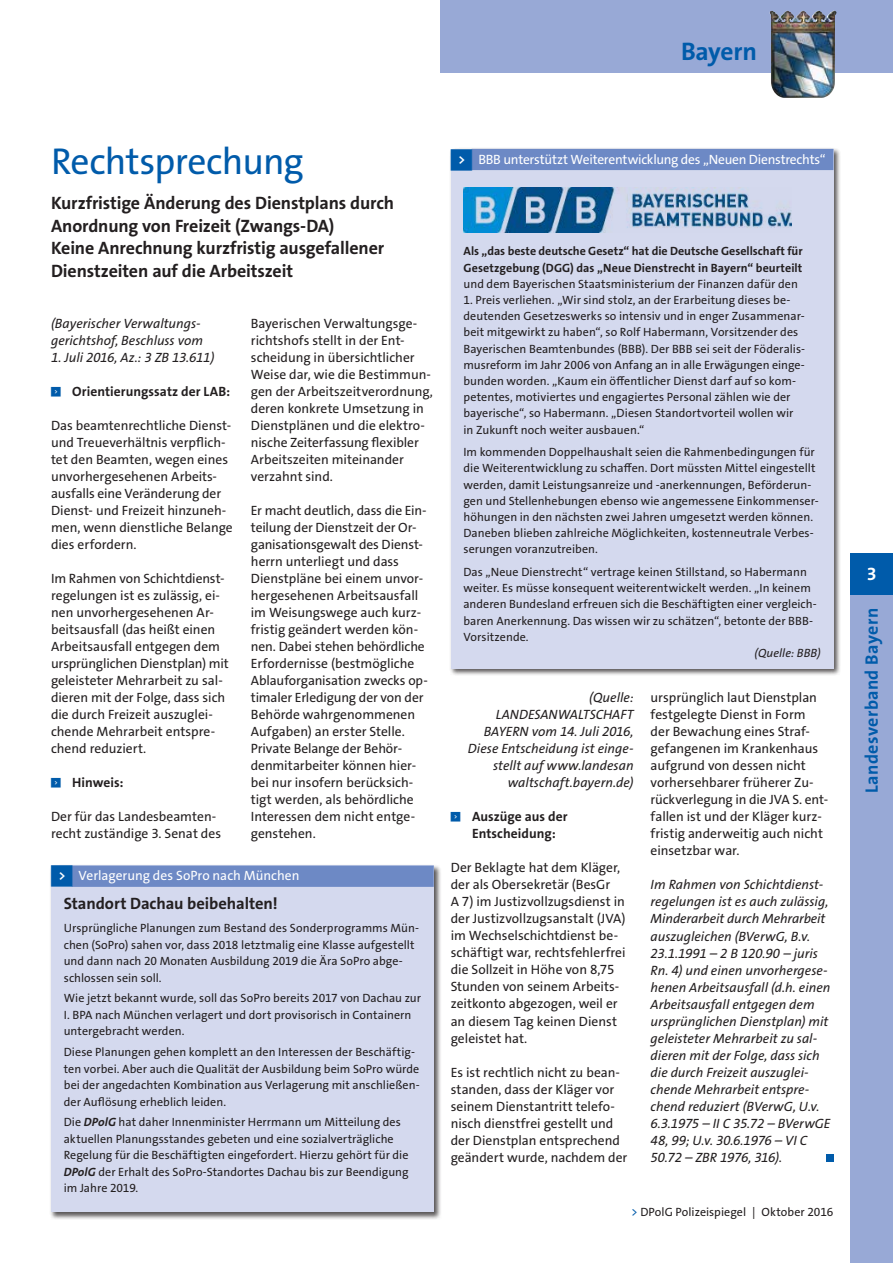
<style>
.page{position:relative;width:893px;height:1263px;background:#fff}
.page>*{position:absolute;margin:0;border:0;box-sizing:border-box;transform-origin:0 0}
.t1{font:37.5px "The Sans Os F";letter-spacing:-.02em;color:#005baa}
.t2{font:700 25.5px "The Sans Os F";letter-spacing:-.01em;color:#005baa}
.t3{font:700 18px/22.5px "The Sans Os F";letter-spacing:-.01em;color:#231f20}
.t4{font:700 18px "The Sans Os F";letter-spacing:.02em;color:#005baa}
.t5{font:700 18px "The Sans Os F";color:#fff}
.t6{font:700 16.5px "The Sans Os F";letter-spacing:-.005em;color:#231f20}
.t7{font:13.5px/17px "The Sans Os F";letter-spacing:-.005em;color:#231f20}
.t8{font:italic 13.5px/17px "The Sans Os F";color:#231f20}
.t9{font:13.5px "The Sans Os F";letter-spacing:-.015em;color:#fff}
.t10{font:700 13.5px/16.5px "The Sans Os F";letter-spacing:.005em;color:#231f20}
.t11{font:12px/16.2px "The Sans Os F";letter-spacing:.005em;color:#231f20}
.t12{font:700 12px/16.2px "The Sans Os F";letter-spacing:.005em;color:#231f20}
.t13{font:italic 12px "The Sans Os F";letter-spacing:.01em;color:#231f20}
.s1{font-family:"Top Numbers";color:#005baa}
.s2{font-weight:700;font-style:italic}
.s3{color:#005baa}
</style>
<div class="page">
<div style="left:449px;top:147px;width:392px;height:529px;background:#231f20;opacity:.75"></div>
<div style="left:451px;top:149px;width:382px;height:519px;background:#d4d9ee"></div>
<div style="left:472px;top:149px;width:361px;height:21px;background:#6d89c5"></div>
<div style="left:455px;top:151px;width:13px;height:17px;background:#fff"></div>
<img style="left:463px;top:187px;width:328px;height:46px">
<div style="left:826px;top:1154px;width:7px;height:7px;background:#005baa"></div>
<div style="left:49px;top:864px;width:392px;height:356px;background:#231f20;opacity:.75"></div>
<div style="left:51px;top:865px;width:383px;height:347px;background:#d4d9ee"></div>
<div style="left:72px;top:865px;width:362px;height:22px;background:#6d89c5"></div>
<div style="left:55px;top:868px;width:13px;height:17px;background:#fff"></div>
<div style="left:850px;top:553px;width:43px;height:42px;background:#005baa"></div>
<div style="left:850px;top:595px;width:43px;height:668px;background:#98a9d6"></div>
<div style="left:440px;top:0;width:453px;height:72px;background:#98a9d6"></div>
<img style="left:778px;top:11px;width:54px;height:11px">
<h2 class="t2" style="left:681px;top:35px;width:77px">Bayern</h2>
<h1 class="t1" style="left:51px;top:137px;width:254px">Rechtsprechung</h1>
<h3 class="t3" style="left:51px;top:192px;width:345px">Kurzfristige Änderung des Dienstplans durch Anordnung von Freizeit (Zwangs-DA)<br>Keine Anrechnung kurzfristig ausgefallener Dienstzeiten auf die Arbeitszeit</h3>
<p class="t8" style="left:51px;top:315px;width:154px">(Bayerischer Verwaltungs&shy;gerichtshof, Beschluss vom</p>
<p class="t8" style="left:51px;top:349px;width:165px">1. Juli 2016, Az.: 3 ZB 13.611)</p>
<p class="t10" style="left:51px;top:383px;width:181px"><sup>&lt;</sup> Orientierungssatz der LAB:</p>
<p class="t7" style="left:51px;top:417px;width:183px">Das beamtenrechtliche Dienst&shy;und Treueverhältnis verpflich&shy;tet den Beamten, wegen eines unvorhergesehenen Arbeits&shy;ausfalls eine Veränderung der<br>Dienst- und Freizeit hinzuneh&shy;men, wenn dienstliche Belange dies erfordern.</p>
<p class="t7" style="left:51px;top:570px;width:179px">Im Rahmen von Schichtdienst&shy;regelungen ist es zulässig, ei&shy;nen unvorhergesehenen Ar&shy;beitsausfall (das heißt einen<br>Arbeitsausfall entgegen dem ursprünglichen Dienstplan) mit geleisteter Mehrarbeit zu sal&shy;dieren mit der Folge, dass sich die durch Freizeit auszuglei&shy;chende Mehrarbeit entspre&shy;chend reduziert.</p>
<p class="t10" style="left:51px;top:775px;width:74px"><sup>&lt;</sup> Hinweis:</p>
<p class="t7" style="left:51px;top:808px;width:172px">Der für das Landesbeamten&shy;recht zuständige 3. Senat des</p>
<p class="t7" style="left:251px;top:315px;width:184px">Bayerischen Verwaltungsge&shy;richtshofs stellt in der Ent&shy;scheidung in übersichtlicher<br>Weise dar, wie die Bestimmun&shy;gen der Arbeitszeitverordnung, deren konkrete Umsetzung in<br>Dienstplänen und die elektro&shy;nische Zeiterfassung flexibler<br>Arbeitszeiten miteinander verzahnt sind.</p>
<p class="t7" style="left:251px;top:502px;width:178px">Er macht deutlich, dass die Ein&shy;teilung der Dienstzeit der Or&shy;ganisationsgewalt des Dienst&shy;herrn unterliegt und dass<br>Dienstpläne bei einem unvor&shy;hergesehenen Arbeitsausfall im Weisungswege auch kurz&shy;fristig geändert werden kön&shy;nen. Dabei stehen behördliche<br>Erfordernisse (bestmögliche<br>Ablauforganisation zwecks op&shy;timaler Erledigung der von der<br>Behörde wahrgenommenen<br>Aufgaben) an erster Stelle.<br>Private Belange der Behör&shy;denmitarbeiter können hier&shy;bei nur insofern berücksich&shy;tigt werden, als behördliche<br>Interessen dem nicht entge&shy;genstehen.</p>
<p class="t9" style="left:51px;top:867px;width:250px"><span class="s1">&lt;</span> Verlagerung des SoPro nach München</p>
<p class="t6" style="left:64px;top:893px;width:216px">Standort Dachau beibehalten!</p>
<p class="t11" style="left:64px;top:920px;width:357px">Ursprüngliche Planungen zum Bestand des Sonderprogramms Mün&shy;chen (SoPro) sahen vor, dass 2018 letztmalig eine Klasse aufgestellt und dann nach 20 Monaten Ausbildung 2019 die Ära SoPro abge&shy;schlossen sein soll.</p>
<p class="t11" style="left:64px;top:990px;width:359px">Wie jetzt bekannt wurde, soll das SoPro bereits 2017 von Dachau zur<br>I. BPA nach München verlagert und dort provisorisch in Containern untergebracht werden.</p>
<p class="t11" style="left:64px;top:1044px;width:357px">Diese Planungen gehen komplett an den Interessen der Beschäftig&shy;ten vorbei. Aber auch die Qualität der Ausbildung beim SoPro würde bei der angedachten Kombination aus Verlagerung mit anschließen&shy;der Auflösung erheblich leiden.</p>
<p class="t11" style="left:64px;top:1114px;width:346px">Die <span class="s2">DPolG</span> hat daher Innenminister Herrmann um Mitteilung des aktuellen Planungsstandes gebeten und eine sozialverträgliche Regelung für die Beschäftigten eingefordert. Hierzu gehört für die <span class="s2">DPolG</span> der Erhalt des SoPro-Standortes Dachau bis zur Beendigung im Jahre 2019.</p>
<p class="t9" style="left:451px;top:150px;width:376px"><span class="s1">&lt;</span> BBB unterstützt Weiterentwicklung des „Neuen Dienstrechts“</p>
<p class="t12" style="left:463px;top:243px;width:341px">Als „das beste deutsche Gesetz“ hat die Deutsche Gesellschaft für<br>Gesetzgebung (DGG) das „Neue Dienstrecht in Bayern“ beurteilt</p>
<p class="t11" style="left:463px;top:276px;width:336px">und dem Bayerischen Staatsministerium der Finanzen dafür den</p>
<p class="t11" style="left:463px;top:292px;width:343px">1. Preis verliehen. „Wir sind stolz, an der Erarbeitung dieses be&shy;deutenden Gesetzeswerks so intensiv und in enger Zusammenar&shy;beit mitgewirkt zu haben“, so Rolf Habermann, Vorsitzender des Bayerischen Beamtenbundes (BBB). Der BBB sei seit der Föderalis&shy;musreform im Jahr 2006 von Anfang an in alle Erwägungen einge&shy;bunden worden. „Kaum ein öffentlicher Dienst darf auf so kom&shy;petentes, motiviertes und engagiertes Personal zählen wie der bayerische“, so Habermann. „Diesen Standortvorteil wollen wir in Zukunft noch weiter ausbauen.“</p>
<p class="t11" style="left:463px;top:444px;width:357px">Im kommenden Doppelhaushalt seien die Rahmenbedingungen für die Weiterentwicklung zu schaffen. Dort müssten Mittel eingestellt werden, damit Leistungsanreize und -anerkennungen, Beförderun&shy;gen und Stellenhebungen ebenso wie angemessene Einkommenser&shy;höhungen in den nächsten zwei Jahren umgesetzt werden können.<br>Daneben blieben zahlreiche Möglichkeiten, kostenneutrale Verbes&shy;serungen voranzutreiben.</p>
<p class="t11" style="left:463px;top:564px;width:355px">Das „Neue Dienstrecht“ vertrage keinen Stillstand, so Habermann weiter. Es müsse konsequent weiterentwickelt werden. „In keinem anderen Bundesland erfreuen sich die Beschäftigten einer vergleich&shy;baren Anerkennung. Das wissen wir zu schätzen“, betonte der BBB-Vorsitzende.</p>
<p class="t13" style="left:755px;top:645px;width:68px">(Quelle: BBB)</p>
<p class="t8" style="left:468px;top:689px;width:167px;text-align:right">(Quelle:<br>LANDESANWALTSCHAFT<br>BAYERN vom 14. Juli 2016,<br>Diese Entscheidung ist einge&shy;stellt auf www.landesan waltschaft.bayern.de)</p>
<p class="t10" style="left:472px;top:809px;width:97px;text-indent:-21px"><sup>&lt;</sup> Auszüge aus der<br>Entscheidung:</p>
<p class="t7" style="left:451px;top:859px;width:176px">Der Beklagte hat dem Kläger, der als Obersekretär (BesGr<br>A 7) im Justizvollzugsdienst in der Justizvollzugsanstalt (JVA) im Wechselschichtdienst be&shy;schäftigt war, rechtsfehlerfrei die Sollzeit in Höhe von 8,75<br>Stunden von seinem Arbeits&shy;zeitkonto abgezogen, weil er an diesem Tag keinen Dienst geleistet hat.</p>
<p class="t7" style="left:451px;top:1063px;width:178px">Es ist rechtlich nicht zu bean&shy;standen, dass der Kläger vor seinem Dienstantritt telefo&shy;nisch dienstfrei gestellt und der Dienstplan entsprechend geändert wurde, nachdem der</p>
<p class="t7" style="left:651px;top:689px;width:179px">ursprünglich laut Dienstplan festgelegte Dienst in Form der Bewachung eines Straf&shy;gefangenen im Krankenhaus aufgrund von dessen nicht vorhersehbarer früherer Zu&shy;rückverlegung in die JVA S. ent&shy;fallen ist und der Kläger kurz&shy;fristig anderweitig auch nicht einsetzbar war.</p>
<p class="t8" style="left:651px;top:876px;width:181px">Im Rahmen von Schichtdienst&shy;regelungen ist es auch zulässig,<br>Minderarbeit durch Mehrarbeit auszugleichen (BVerwG, B.v.<br>23.1.1991 – 2 B 120.90 – juris<br>Rn. 4) und einen unvorhergese&shy;henen Arbeitsausfall (d.h. einen<br>Arbeitsausfall entgegen dem ursprünglichen Dienstplan) mit geleisteter Mehrarbeit zu sal&shy;dieren mit der Folge, dass sich die durch Freizeit auszuglei&shy;chende Mehrarbeit entspre&shy;chend reduziert (BVerwG, U.v.<br>6.3.1975 – II C 35.72 – BVerwGE<br>48, 99; U.v. 30.6.1976 – VI C<br>50.72 – ZBR 1976, 316).</p>
<p class="t11" style="left:631px;top:1204px;width:204px"><span class="s3">&gt;</span> DPolG Polizeispiegel | Oktober 2016</p>
<h3 class="t5" style="left:867px;top:562px;width:11px">3</h3>
<h3 class="t4" style="left:860px;top:793px;width:187px;rotate:-90deg">Landesverband Bayern</h3>
</div>
